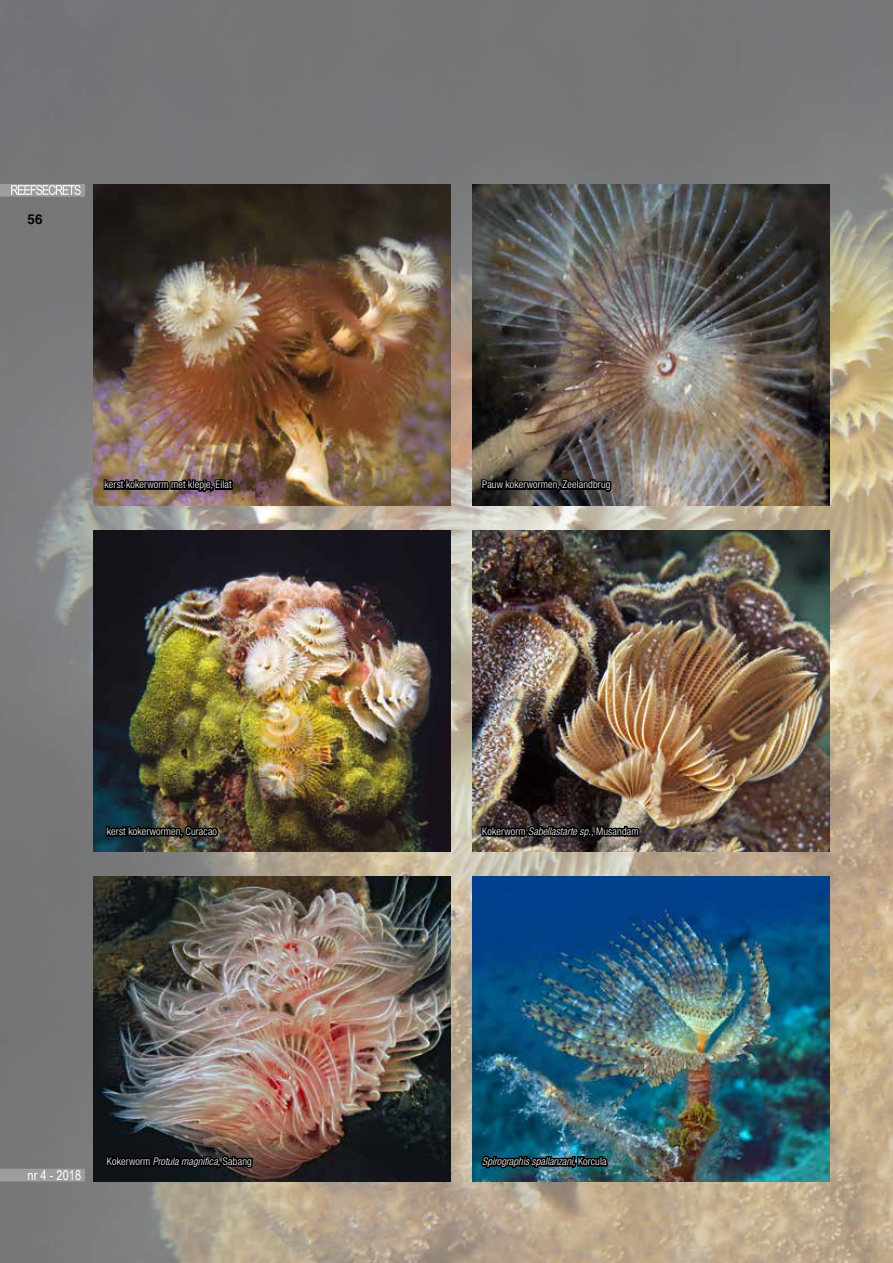
<style>
.page{position:relative;width:893px;height:1263px;background:#fff}
.page>*{position:absolute;margin:0;border:0;box-sizing:border-box;transform-origin:0 0}
.t1{font:13.5px "Arial Narrow";color:#fff}
.t2{font:700 13.5px "Helvetica";color:#000}
.t3{font:300 condensed 10.5px "Helvetica Neue LT Std";letter-spacing:.015em;color:#fff}
.t4{font:italic 300 condensed 10.5px "Helvetica Neue LT Std";letter-spacing:.005em;color:#fff}
.s1{font-style:italic}
.s2{font-style:normal}
</style>
<div class="page">
<img style="left:0;top:0;width:893px;height:1263px">
<div style="left:0;top:184px;width:85px;height:13px;background:#9d9d9c"></div>
<svg style="left:11px;top:185px;width:70px;height:10px"></svg>
<div style="left:0;top:1169px;width:85px;height:12px;background:#9d9d9c"></div>
<img style="left:94px;top:185px;width:357px;height:321px">
<img style="left:472px;top:185px;width:357px;height:321px">
<img style="left:94px;top:530px;width:357px;height:321px">
<img style="left:472px;top:530px;width:357px;height:321px">
<img style="left:94px;top:876px;width:357px;height:305px">
<img style="left:472px;top:876px;width:357px;height:305px">
<img style="left:102px;top:454px;width:133px;height:70px">
<svg style="left:480px;top:454px;width:133px;height:70px;background:#68645e"></svg>
<img style="left:104px;top:800px;width:111px;height:71px">
<div style="left:211px;top:828px;width:7px;height:8px;border:3px solid #000;border-radius:50%"></div>
<div style="left:212px;top:828px;width:6px;height:8px;border:3px solid #000;border-radius:50%"></div>
<img style="left:480px;top:800px;width:161px;height:71px">
<svg style="left:105px;top:1130px;width:149px;height:71px;background:#46423e"></svg>
<img style="left:480px;top:1133px;width:129px;height:60px">
<p class="t2" style="left:28px;top:211px;width:17px">56</p>
<p class="t3" style="left:105px;top:479px;width:129px">kerst kokerworm met klepje, Eilat</p>
<p class="t3" style="left:482px;top:479px;width:130px">Pauw kokerwormen, Zeelandbrug</p>
<p class="t3" style="left:107px;top:825px;width:112px">kerst kokerwormen, Curacao</p>
<p class="t3" style="left:482px;top:825px;width:158px">Kokerworm <span class="s1">Sabellastarte sp</span>., Musandam</p>
<p class="t1" style="left:28px;top:1165px;width:55px">nr 4 - 2018</p>
<p class="t4" style="left:107px;top:1155px;width:146px"><span class="s2">Kokerworm</span> Protula magnifica, <span class="s2">Sabang</span></p>
<p class="t4" style="left:482px;top:1155px;width:126px">Spirographis spallanzani, <span class="s2">Korcula</span></p>
</div>
